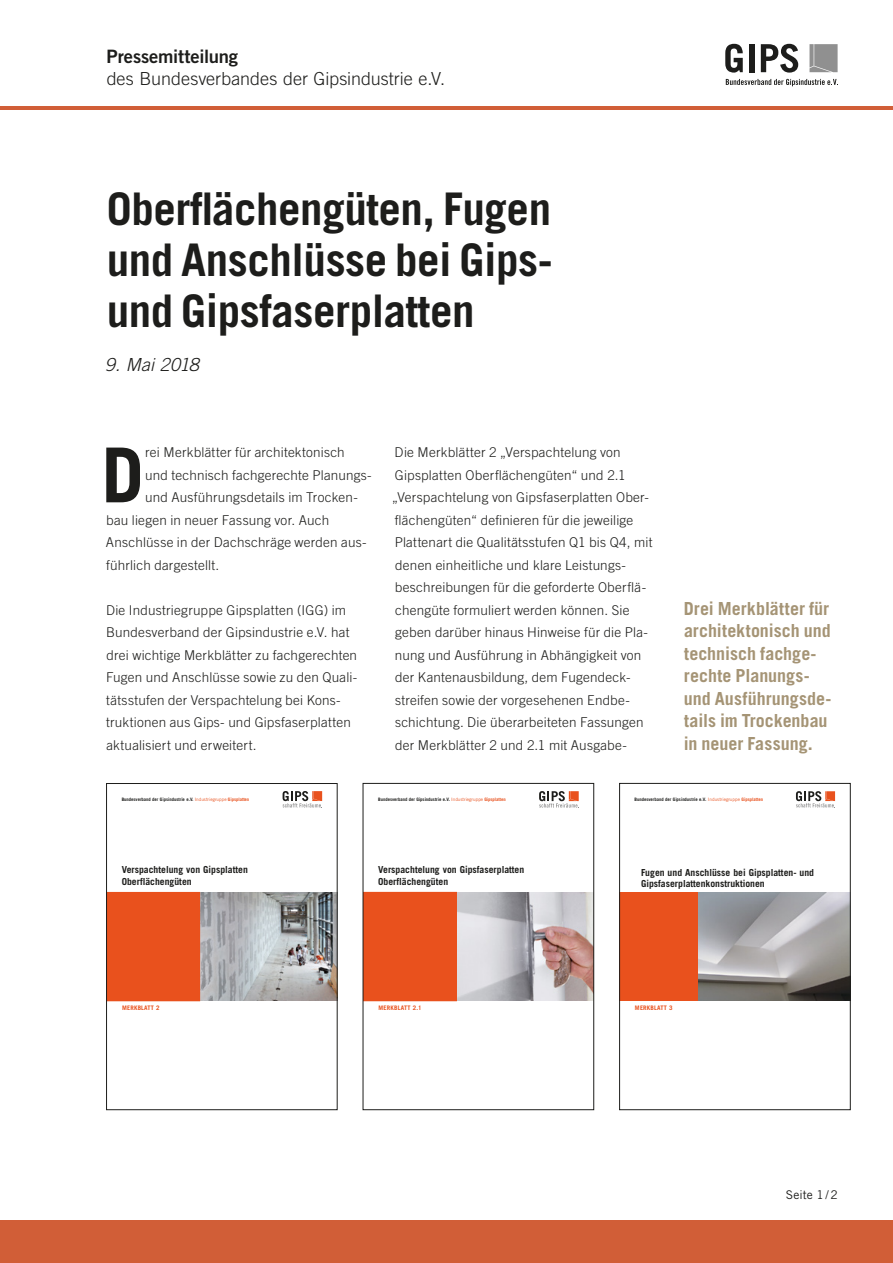
<style>
.page{position:relative;width:893px;height:1263px;background:#fff}
.page>*{position:absolute;margin:0;border:0;box-sizing:border-box;transform-origin:0 0}
.t1{font:700 75.9px "Trade Gothic LT Std";color:#1d1d1b}
.t2{font:700 45px/51px "Trade Gothic LT Std";letter-spacing:-.01em;color:#1d1d1b;text-align:justify}
.t3{font:18.45px "Trade Gothic LT Std Bd 2";letter-spacing:-.01em;color:#1d1d1b}
.t4{font:700 18px/22.5px "Trade Gothic LT Std";color:#a59475}
.t5{font:300 18px "Trade Gothic LT Std";color:#1d1d1b}
.t6{font:italic 300 18px "Trade Gothic LT Std";color:#1d1d1b}
.t7{font:300 13.5px/22.5px "Trade Gothic LT Std";letter-spacing:.015em;color:#1d1d1b}
.t8{font:12px "Trade Gothic LT Std";letter-spacing:.005em;color:#1d1d1b}
.t9{font:700 9.75px/11.7px "Trade Gothic LT Std";color:#1d1d1b}
.t10{font:700 6.15px "Trade Gothic LT Std";letter-spacing:.03em;color:#e9511d}
.t11{font:700 4.65px "Trade Gothic LT Std";color:#1d1d1b}
.s1{font-weight:400;color:#e9511d}
.s2{color:#e9511d}
</style>
<div class="page">
<div style="left:0;top:1220px;width:893px;height:43px;background:#d15e37"></div>
<hr style="left:0;top:106px;width:893px;height:3px;background:#d15e37">
<svg style="left:725px;top:44px;width:18px;height:29px"></svg>
<div style="left:749px;top:44px;width:5px;height:28px;background:#1d1d1b"></div>
<svg style="left:761px;top:44px;width:37px;height:29px"></svg>
<svg style="left:809px;top:44px;width:29px;height:28px"></svg>
<svg style="left:726px;top:79px;width:112px;height:7px"></svg>
<svg style="left:283px;top:791px;width:39px;height:17px"></svg>
<img style="left:200px;top:892px;width:135px;height:109px">
<div style="left:108px;top:892px;width:92px;height:109px;background:#e9511d"></div>
<div style="left:106px;top:783px;width:231px;height:327px;border:1px solid #1d1d1b"></div>
<img style="left:698px;top:892px;width:150px;height:109px">
<svg style="left:796px;top:791px;width:39px;height:17px"></svg>
<div style="left:620px;top:892px;width:78px;height:109px;background:#e9511d"></div>
<div style="left:619px;top:783px;width:231px;height:327px;border:1px solid #1d1d1b"></div>
<img style="left:457px;top:892px;width:135px;height:109px">
<svg style="left:539px;top:791px;width:40px;height:17px"></svg>
<div style="left:365px;top:892px;width:92px;height:109px;background:#e9511d"></div>
<div style="left:363px;top:783px;width:231px;height:327px;border:1px solid #1d1d1b"></div>
<h3 class="t3" style="left:107px;top:45px;width:133px">Pressemitteilung</h3>
<h3 class="t5" style="left:107px;top:68px;width:340px">des Bundesverbandes der Gipsindustrie e.V.</h3>
<h2 class="t2" style="left:107px;top:183px;width:447px">Oberflächengüten, Fugen und Anschlüsse bei Gips&shy;und Gipsfaserplatten</h2>
<h3 class="t6" style="left:105px;top:354px;width:95px">9. Mai 2018</h3>
<h1 class="t1" style="left:102px;top:429px;width:44px">D</h1>
<p class="t7" style="left:145px;top:441px;width:201px">rei Merkblätter für architektonisch</p>
<p class="t7" style="left:145px;top:464px;width:228px">und technisch fachgerechte Planungs-</p>
<p class="t7" style="left:145px;top:486px;width:214px">und Ausführungsdetails im Trocken-</p>
<p class="t7" style="left:106px;top:509px;width:225px">bau liegen in neuer Fassung vor. Auch</p>
<p class="t7" style="left:106px;top:531px;width:262px">Anschlüsse in der Dachschräge werden aus-</p>
<p class="t7" style="left:106px;top:554px;width:115px">führlich dargestellt.</p>
<p class="t7" style="left:106px;top:599px;width:253px">Die Industriegruppe Gipsplatten (IGG) im Bundesverband der Gipsindustrie e.V. hat drei wichtige Merkblätter zu fachgerechten Fugen und Anschlüsse sowie zu den Quali&shy;tätsstufen der Verspachtelung bei Kons&shy;truktionen aus Gips- und Gipsfaserplatten aktualisiert und erweitert.</p>
<p class="t7" style="left:392px;top:441px;width:262px">Die Merkblätter 2 „Verspachtelung von Gipsplatten Oberflächengüten“ und 2.1 „Verspachtelung von Gipsfaserplatten Ober&shy;flächengüten“ definieren für die jeweilige Plattenart die Qualitätsstufen Q1 bis Q4, mit denen einheitliche und klare Leistungs&shy;beschreibungen für die geforderte Oberflä&shy;chengüte formuliert werden können. Sie geben darüber hinaus Hinweise für die Pla&shy;nung und Ausführung in Abhängigkeit von der Kantenausbildung, dem Fugendeck&shy;streifen sowie der vorgesehenen Endbe&shy;schichtung. Die überarbeiteten Fassungen der Merkblätter 2 und 2.1 mit Ausgabe-</p>
<h3 class="t4" style="left:684px;top:597px;width:149px">Drei Merkblätter für architektonisch und technisch fachge&shy;rechte Planungs&shy;und Ausführungsde&shy;tails im Trockenbau in neuer Fassung.</h3>
<p class="t11" style="left:122px;top:797px;width:129px">Bundesverband der Gipsindustrie e.V. <span class="s1">Industriegruppe</span> <span class="s2">Gipsplatten</span></p>
<p class="t11" style="left:378px;top:796px;width:129px">Bundesverband der Gipsindustrie e.V. <span class="s1">Industriegruppe</span> <span class="s2">Gipsplatten</span></p>
<p class="t11" style="left:634px;top:796px;width:130px">Bundesverband der Gipsindustrie e.V. <span class="s1">Industriegruppe</span> <span class="s2">Gipsplatten</span></p>
<p class="t9" style="left:122px;top:864px;width:128px">Verspachtelung von Gipsplatten<br>Oberflächengüten</p>
<p class="t9" style="left:378px;top:864px;width:148px">Verspachtelung von Gipsfaserplatten<br>Oberflächengüten</p>
<p class="t9" style="left:641px;top:866px;width:175px">Fugen und Anschlüsse bei Gipsplatten- und<br>Gipsfaserplattenkonstruktionen</p>
<p class="t10" style="left:122px;top:1004px;width:39px">MERKBLATT 2</p>
<p class="t10" style="left:379px;top:1004px;width:45px">MERKBLATT 2.1</p>
<p class="t10" style="left:635px;top:1004px;width:39px">MERKBLATT 3</p>
<p class="t8" style="left:786px;top:1187px;width:54px">Seite 1/2</p>
</div>
